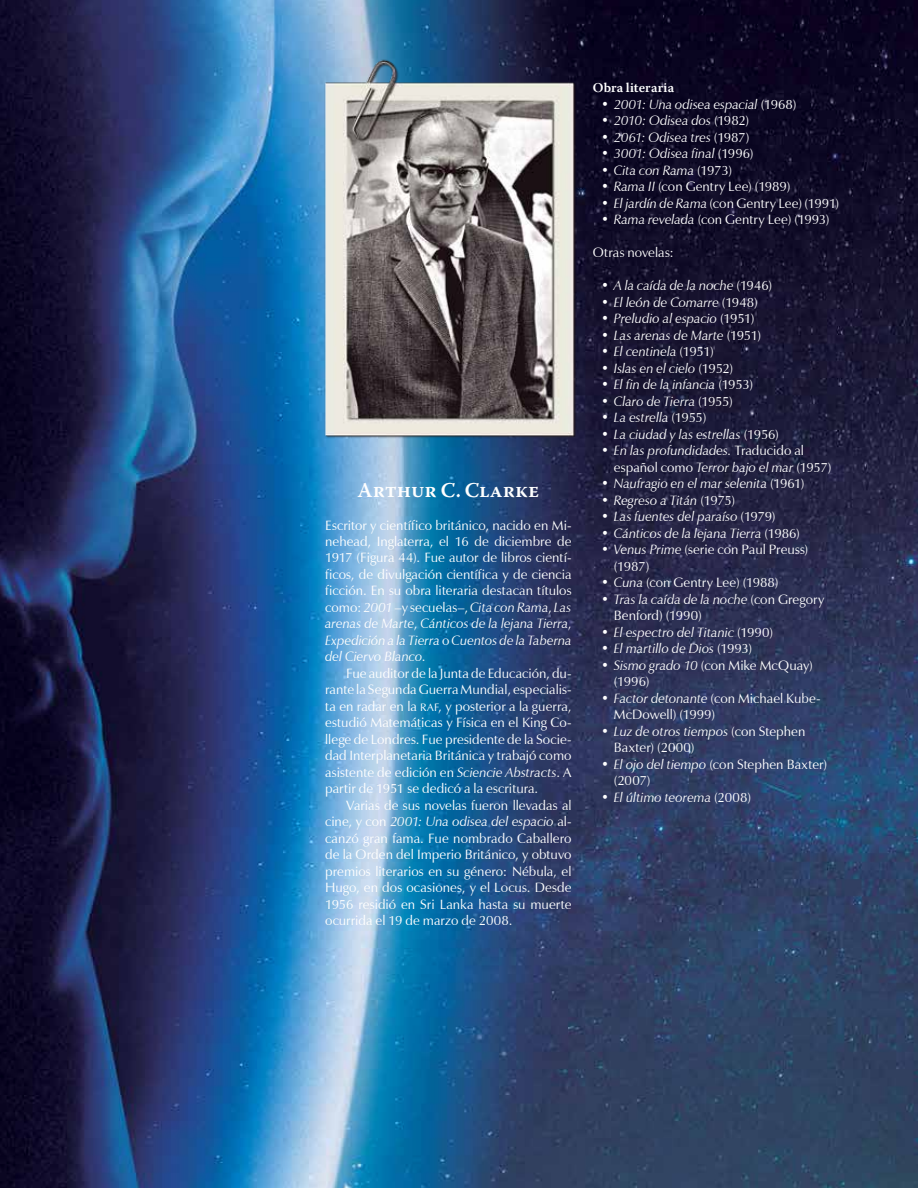
<style>
.page{position:relative;width:918px;height:1188px;background:#fff}
.page>*{position:absolute;margin:0;border:0;box-sizing:border-box;transform-origin:0 0}
.t1{font:600 21px "Warnock Pro";color:#fff}
.t2{font:13.5px/16.5px "Zapf Humanist 601 BT";color:#fff}
.t3{font:italic 13.5px/16.5px "Zapf Humanist 601 BT";color:#fff}
.t4{font:600 13.5px "Warnock Pro";color:#fff}
.s1{font-style:italic}
.s2{font-family:"Zapf Humanist 601 BT Roman SC800";font-size:10.8px}
.s3{font-style:normal}
</style>
<div class="page">
<img style="left:0;top:0;width:918px;height:1188px">
<img style="left:317px;top:35px;width:263px;height:411px">
<h1 class="t1" style="left:357px;top:477px;width:183px">Arthur C. Clarke</h1>
<p class="t2" style="left:325px;top:517px;width:248px;text-align:justify">Escritor y científico británico, nacido en Mi&shy;nehead, Inglaterra, el 16 de diciembre de 1917 (Figura 44). Fue autor de libros cientí&shy;ficos, de divulgación científica y de ciencia ficción. En su obra literaria destacan títulos como: <span class="s1">2001</span> –y secuelas–, <span class="s1">Cita con Rama</span>, <span class="s1">Las arenas de Marte</span>, <span class="s1">Cánticos de la lejana Tierra</span>, <span class="s1">Expedición a la Tierra</span> o <span class="s1">Cuentos de la Taberna del Ciervo Blanco</span>.</p>
<p class="t2" style="left:325px;top:665px;width:248px;text-align:justify;text-indent:21px">Fue auditor de la Junta de Educación, du&shy;rante la Segunda Guerra Mundial, especialis&shy;ta en radar en la <span class="s2">raf</span>, y posterior a la guerra, estudió Matemáticas y Física en el King Co&shy;llege de Londres. Fue presidente de la Socie&shy;dad Interplanetaria Británica y trabajó como asistente de edición en <span class="s1">Sciencie Abstracts</span>. A partir de 1951 se dedicó a la escritura.</p>
<p class="t2" style="left:325px;top:797px;width:248px;text-align:justify;text-indent:21px">Varias de sus novelas fueron llevadas al cine, y con <span class="s1">2001: Una odisea del espacio</span> al&shy;canzó gran fama. Fue nombrado Caballero de la Orden del Imperio Británico, y obtuvo premios literarios en su género: Nébula, el Hugo, en dos ocasiones, y el Locus. Desde 1956 residió en Sri Lanka hasta su muerte ocurrida el 19 de marzo de 2008.</p>
<p class="t4" style="left:593px;top:80px;width:83px">Obra literaria</p>
<p class="t3" style="left:601px;top:96px;width:197px"><span class="s3">•</span> 2001: Una odisea espacial <span class="s3">(1968)</span></p>
<p class="t3" style="left:601px;top:113px;width:149px"><span class="s3">•</span> 2010: Odisea dos <span class="s3">(1982)</span></p>
<p class="t3" style="left:601px;top:129px;width:150px"><span class="s3">•</span> 2061: Odisea tres <span class="s3">(1987)</span></p>
<p class="t3" style="left:601px;top:146px;width:154px"><span class="s3">•</span> 3001: Odisea final <span class="s3">(1996)</span></p>
<p class="t3" style="left:601px;top:162px;width:132px"><span class="s3">•</span> Cita con Rama <span class="s3">(1973)</span></p>
<p class="t2" style="left:601px;top:178px;width:191px">• <span class="s1">Rama II</span> (con Gentry Lee) (1989)</p>
<p class="t2" style="left:601px;top:195px;width:240px">• <span class="s1">El jardín de Rama</span> (con Gentry Lee) (1991)</p>
<p class="t2" style="left:601px;top:211px;width:230px">• <span class="s1">Rama revelada</span> (con Gentry Lee) (1993)</p>
<p class="t2" style="left:593px;top:244px;width:83px">Otras novelas:</p>
<p class="t3" style="left:601px;top:278px;width:173px"><span class="s3">•</span> A la caída de la noche <span class="s3">(1946)</span></p>
<p class="t3" style="left:601px;top:294px;width:158px"><span class="s3">•</span> El león de Comarre <span class="s3">(1948)</span></p>
<p class="t3" style="left:601px;top:311px;width:155px"><span class="s3">•</span> Preludio al espacio <span class="s3">(1951)</span></p>
<p class="t3" style="left:601px;top:327px;width:162px"><span class="s3">•</span> Las arenas de Marte <span class="s3">(1951)</span></p>
<p class="t3" style="left:601px;top:344px;width:114px"><span class="s3">•</span> El centinela <span class="s3">(1951)</span></p>
<p class="t3" style="left:601px;top:360px;width:134px"><span class="s3">•</span> Islas en el cielo <span class="s3">(1952)</span></p>
<p class="t3" style="left:601px;top:376px;width:154px"><span class="s3">•</span> El fin de la infancia <span class="s3">(1953)</span></p>
<p class="t3" style="left:601px;top:393px;width:133px"><span class="s3">•</span> Claro de Tierra <span class="s3">(1955)</span></p>
<p class="t3" style="left:601px;top:409px;width:107px"><span class="s3">•</span> La estrella <span class="s3">(1955)</span></p>
<p class="t3" style="left:601px;top:426px;width:179px"><span class="s3">•</span> La ciudad y las estrellas <span class="s3">(1956)</span></p>
<p class="t3" style="left:614px;top:442px;width:219px;text-indent:-13px"><span class="s3">•</span> En las profundidades. <span class="s3">Traducido al español como</span> Terror bajo el mar <span class="s3">(1957)</span></p>
<p class="t3" style="left:601px;top:475px;width:205px"><span class="s3">•</span> Naufragio en el mar selenita <span class="s3">(1961)</span></p>
<p class="t3" style="left:601px;top:492px;width:136px"><span class="s3">•</span> Regreso a Titán <span class="s3">(1975)</span></p>
<p class="t3" style="left:601px;top:508px;width:176px"><span class="s3">•</span> Las fuentes del paraíso <span class="s3">(1979)</span></p>
<p class="t3" style="left:601px;top:525px;width:200px"><span class="s3">•</span> Cánticos de la lejana Tierra <span class="s3">(1986)</span></p>
<p class="t2" style="left:614px;top:541px;width:196px;text-indent:-13px">• <span class="s1">Venus Prime</span> (serie con Paul Preuss) (1987)</p>
<p class="t2" style="left:601px;top:574px;width:179px">• <span class="s1">Cuna</span> (con Gentry Lee) (1988)</p>
<p class="t2" style="left:614px;top:591px;width:212px;text-indent:-13px">• <span class="s1">Tras la caída de la noche</span> (con Gregory<br>Benford) (1990)</p>
<p class="t3" style="left:601px;top:624px;width:174px"><span class="s3">•</span> El espectro del Titanic <span class="s3">(1990)</span></p>
<p class="t3" style="left:601px;top:640px;width:153px"><span class="s3">•</span> El martillo de Dios <span class="s3">(1993)</span></p>
<p class="t2" style="left:614px;top:657px;width:200px;text-indent:-13px">• <span class="s1">Sismo grado 10</span> (con Mike McQuay) (1996)</p>
<p class="t2" style="left:614px;top:690px;width:208px;text-indent:-13px">• <span class="s1">Factor detonante</span> (con Michael Kube-<br>McDowell) (1999)</p>
<p class="t2" style="left:614px;top:723px;width:193px;text-indent:-13px">• <span class="s1">Luz de otros tiempos</span> (con Stephen<br>Baxter) (2000)</p>
<p class="t2" style="left:614px;top:756px;width:215px;text-indent:-13px">• <span class="s1">El ojo del tiempo</span> (con Stephen Baxter) (2007)</p>
<p class="t3" style="left:601px;top:789px;width:152px"><span class="s3">•</span> El último teorema <span class="s3">(2008)</span></p>
</div>
